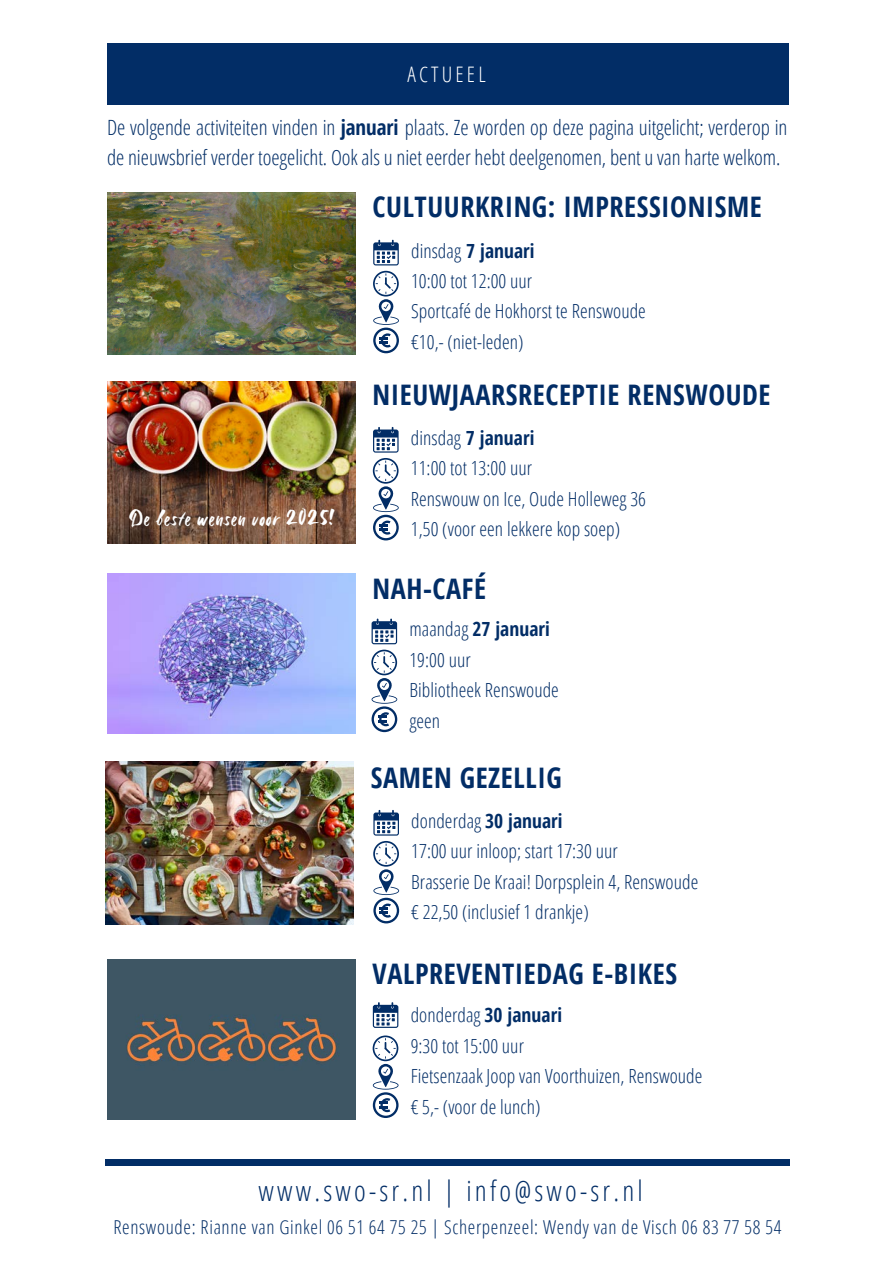
<style>
.page{position:relative;width:894px;height:1264px;background:#fff}
.page>*{position:absolute;margin:0;border:0;box-sizing:border-box;transform-origin:0 0}
.t1{font:700 28.35px "Open Sans Condensed";letter-spacing:.02em;color:#022d66}
.t2{font:300 28.2px "Open Sans Condensed";letter-spacing:.115em;color:#022d66}
.t3{font:24px "Six Hands Brush";letter-spacing:.02em;color:#fff}
.t4{font:300 21.3px "Open Sans Condensed";letter-spacing:.15em;color:#fff}
.t5{font:300 21px/29.2px "Open Sans Condensed";letter-spacing:-.005em;color:#022d66}
.t6{font:300 19.5px/30.3px "Open Sans Condensed";letter-spacing:.005em;color:#022d66}
.t7{font:300 19.2px "Open Sans Condensed";letter-spacing:.035em;color:#022d66}
.s1{font-weight:700}
</style>
<div class="page">
<div style="left:105px;top:1159px;width:685px;height:6px;background:#022d66"></div>
<div style="left:107px;top:43px;width:680px;height:62px;background:#022d66"></div>
<img style="left:107px;top:192px;width:249px;height:162px">
<img style="left:107px;top:381px;width:249px;height:162px">
<img style="left:107px;top:959px;width:249px;height:160px">
<svg style="left:373px;top:1002px;width:25px;height:25px"></svg>
<svg style="left:372px;top:1035px;width:26px;height:82px"></svg>
<svg style="left:373px;top:427px;width:25px;height:25px"></svg>
<svg style="left:373px;top:458px;width:25px;height:82px"></svg>
<svg style="left:373px;top:240px;width:25px;height:25px"></svg>
<svg style="left:373px;top:271px;width:26px;height:82px"></svg>
<img style="left:107px;top:573px;width:249px;height:160px">
<svg style="left:371px;top:618px;width:26px;height:114px"></svg>
<img style="left:105px;top:761px;width:249px;height:163px">
<svg style="left:373px;top:810px;width:26px;height:25px"></svg>
<svg style="left:373px;top:841px;width:26px;height:82px"></svg>
<p class="t4" style="left:407px;top:59px;width:80px">ACTUEEL</p>
<p class="t5" style="left:107px;top:113px;width:681px">De volgende activiteiten vinden in <span class="s1">januari</span> plaats. Ze worden op deze pagina uitgelicht; verderop in de nieuwsbrief verder toegelicht. Ook als u niet eerder hebt deelgenomen, bent u van harte welkom.</p>
<p class="t1" style="left:372px;top:186px;width:391px">CULTUURKRING: IMPRESSIONISME</p>
<p class="t6" style="left:411px;top:235px;width:236px">dinsdag <span class="s1">7 januari<br></span>10:00 tot 12:00 uur<br>Sportcafé de Hokhorst te Renswoude €10,- (niet-leden)</p>
<p class="t3" style="left:128px;top:501px;width:207px">De beste wensen voor 2025!</p>
<h1 class="t1" style="left:372px;top:375px;width:399px">NIEUWJAARSRECEPTIE RENSWOUDE</h1>
<h4 class="t6" style="left:411px;top:422px;width:236px">dinsdag <span class="s1">7 januari<br></span>11:00 tot 13:00 uur<br>Renswouw on Ice, Oude Holleweg 36<br>1,50 (voor een lekkere kop soep)</h4>
<h2 class="t1" style="left:372px;top:568px;width:115px">NAH-CAFÉ</h2>
<h1 class="t6" style="left:409px;top:613px;width:151px">maandag <span class="s1">27 januari<br></span>19:00 uur<br>Bibliotheek Renswoude geen</h1>
<p class="t1" style="left:370px;top:757px;width:192px">SAMEN GEZELLIG</p>
<p class="t6" style="left:411px;top:805px;width:288px">donderdag <span class="s1">30 januari<br></span>17:00 uur inloop; start 17:30 uur<br>Brasserie De Kraai! Dorpsplein 4, Renswoude € 22,50 (inclusief 1 drankje)</p>
<p class="t1" style="left:372px;top:953px;width:306px">VALPREVENTIEDAG E-BIKES</p>
<p class="t6" style="left:410px;top:999px;width:293px">donderdag <span class="s1">30 januari<br></span>9:30 tot 15:00 uur<br>Fietsenzaak Joop van Voorthuizen, Renswoude € 5,- (voor de lunch)</p>
<h3 class="t2" style="left:258px;top:1171px;width:385px">www.swo-sr.nl | info@swo-sr.nl</h3>
<h4 class="t7" style="left:113px;top:1213px;width:669px">Renswoude: Rianne van Ginkel 06 51 64 75 25 | Scherpenzeel: Wendy van de Visch 06 83 77 58 54</h4>
</div>
